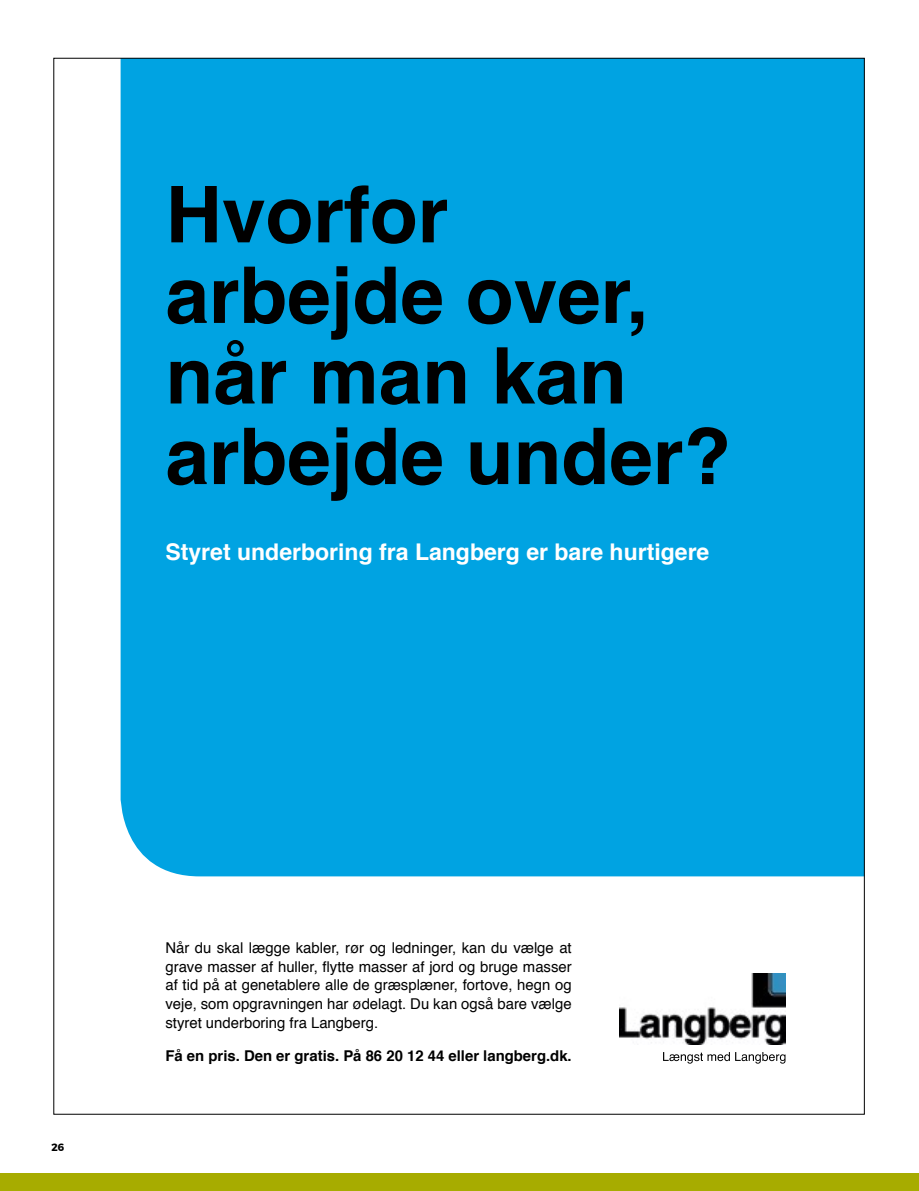
<style>
.page{position:relative;width:919px;height:1191px;background:#fff}
.page>*{position:absolute;margin:0;border:0;box-sizing:border-box;transform-origin:0 0}
.t1{font:700 78.3px/80.6px "Helvetica";color:#000}
.t2{font:700 22.95px "Helvetica";color:#fff}
.t3{font:14.85px/18.6px "Helvetica";color:#000;text-align:justify}
.t4{font:700 14.85px "Helvetica";color:#000}
.t5{font:700 10.5px "Montserrat";color:#000}
</style>
<div class="page">
<div style="left:0;top:1173px;width:918px;height:18px;background:#a7ac00"></div>
<div style="left:121px;top:60px;width:741px;height:816px;background:#00a3e2"></div>
<img style="left:620px;top:973px;width:165px;height:71px">
<svg style="left:663px;top:1052px;width:122px;height:11px"></svg>
<p class="t1" style="left:165px;top:175px;width:567px">Hvorfor arbejde over, når man kan arbejde under?</p>
<p class="t2" style="left:165px;top:533px;width:545px">Styret underboring fra Langberg er bare hurtigere</p>
<p class="t5" style="left:51px;top:1138px;width:14px">26</p>
<p class="t3" style="left:165px;top:939px;width:408px">Når du skal lægge kabler, rør og ledninger, kan du vælge at grave masser af huller, flytte masser af jord og bruge masser af tid på at genetablere alle de græsplæner, fortove, hegn og veje, som opgravningen har ødelagt. Du kan også bare vælge styret underboring fra Langberg.</p>
<p class="t4" style="left:165px;top:1043px;width:408px">Få en pris. Den er gratis. På 86 20 12 44 eller langberg.dk.</p>
</div>
